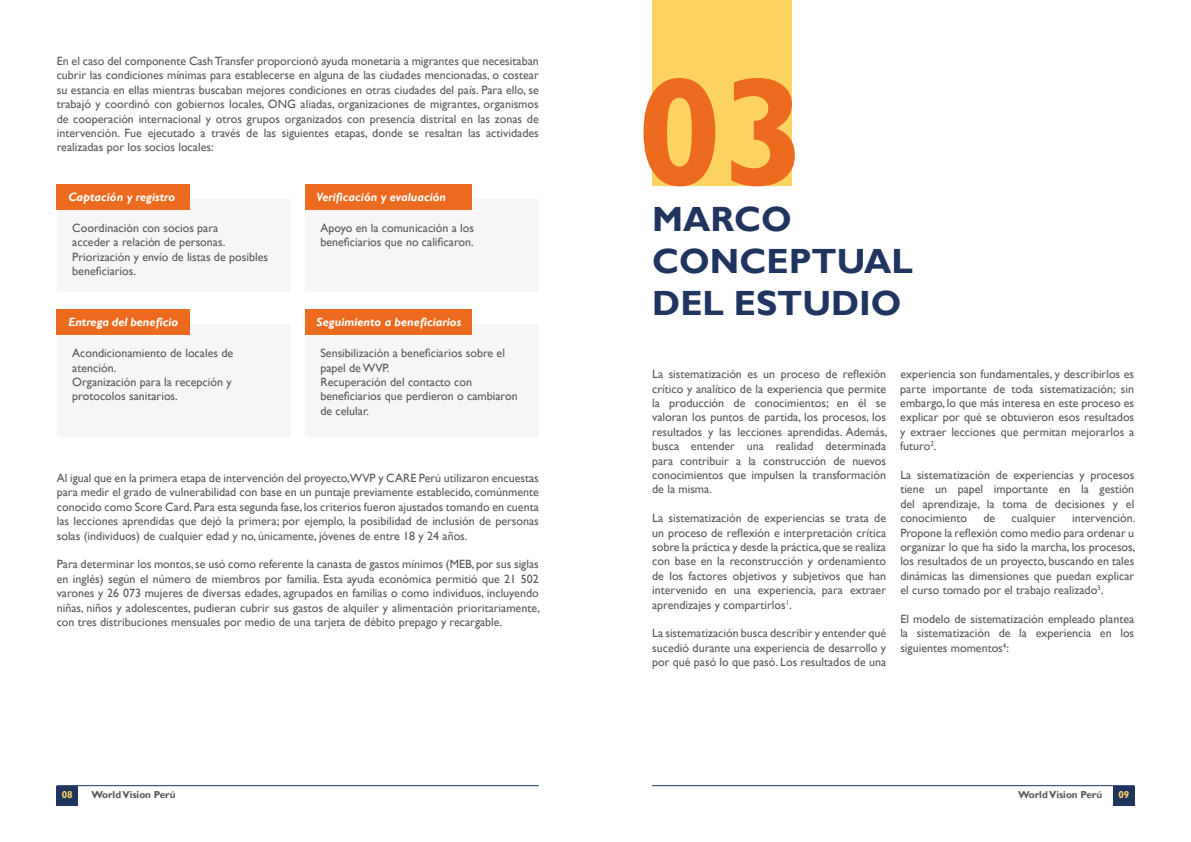
<style>
.page{position:relative;width:1191px;height:842px;background:#fff}
.page>*{position:absolute;margin:0;border:0;box-sizing:border-box;transform-origin:0 0}
.t1{font:700 155px "Gill Sans";color:#ed6b1f}
.t2{font:700 35px/42px "Gill Sans";color:#203460}
.t3{font:12px/14.4px "Gill Sans";color:#575756;text-align:justify}
.t4{font:italic 700 12px "Gill Sans";color:#fff}
.t5{font:700 10px "Gill Sans";color:#575756}
.t6{font:700 10px "Gill Sans";color:#fdd35f}
</style>
<div class="page">
<div style="left:57px;top:786px;width:21px;height:19px;background:#203460"></div>
<hr style="left:57px;top:785px;width:482px;height:1px;background:#203460">
<div style="left:1112px;top:786px;width:22px;height:19px;background:#203460"></div>
<hr style="left:652px;top:785px;width:482px;height:1px;background:#203460">
<div style="left:57px;top:199px;width:234px;height:92px;background:#f6f6f6"></div>
<div style="left:57px;top:325px;width:234px;height:112px;background:#f6f6f6"></div>
<div style="left:305px;top:199px;width:234px;height:92px;background:#f6f6f6"></div>
<div style="left:305px;top:325px;width:234px;height:112px;background:#f6f6f6"></div>
<div style="left:57px;top:184px;width:133px;height:26px;background:#ed6b1f"></div>
<div style="left:57px;top:310px;width:133px;height:25px;background:#ed6b1f"></div>
<div style="left:305px;top:184px;width:166px;height:26px;background:#ed6b1f"></div>
<div style="left:305px;top:310px;width:166px;height:25px;background:#ed6b1f"></div>
<div style="left:652px;top:0;width:140px;height:185px;background:#fdd35f"></div>
<p class="t3" style="left:57px;top:54px;width:483px">En el caso del componente CashTransfer proporcionó ayuda monetaria a migrantes que necesitaban cubrir las condiciones mínimas para establecerse en alguna de las ciudades mencionadas, o costear su estancia en ellas mientras buscaban mejores condiciones en otras ciudades del país. Para ello, se trabajó y coordinó con gobiernos locales, ONG aliadas, organizaciones de migrantes, organismos de cooperación internacional y otros grupos organizados con presencia distrital en las zonas de intervención. Fue ejecutado a través de las siguientes etapas, donde se resaltan las actividades realizadas por los socios locales:</p>
<p class="t4" style="left:68px;top:190px;width:108px">Captación y registro</p>
<p class="t4" style="left:316px;top:190px;width:131px">Verificación y evaluación</p>
<p class="t3" style="left:72px;top:221px;width:197px;text-align:left">Coordinación con socios para<br>acceder a relación de personas.<br>Priorización y envío de listas de posibles beneficiarios.</p>
<p class="t3" style="left:320px;top:221px;width:155px">Apoyo en la comunicación a los beneficiarios que no calificaron.</p>
<p class="t4" style="left:68px;top:315px;width:111px">Entrega del beneficio</p>
<p class="t4" style="left:316px;top:315px;width:146px">Seguimiento a beneficiarios</p>
<p class="t3" style="left:72px;top:346px;width:162px;text-align:left">Acondicionamiento de locales de atención.<br>Organización para la recepción y protocolos sanitarios.</p>
<p class="t3" style="left:320px;top:346px;width:199px;text-align:left">Sensibilización a beneficiarios sobre el papel deWVP.<br>Recuperación del contacto con beneficiarios que perdieron o cambiaron de celular.</p>
<p class="t3" style="left:57px;top:471px;width:483px">Al igual que en la primera etapa de intervención del proyecto,WVP y CARE Perú utilizaron encuestas para medir el grado de vulnerabilidad con base en un puntaje previamente establecido, comúnmente conocido como Score Card.Para esta segunda fase, los criterios fueron ajustados tomando en cuenta las lecciones aprendidas que dejó la primera; por ejemplo, la posibilidad de inclusión de personas solas (individuos) de cualquier edad y no, únicamente, jóvenes de entre 18 y 24 años.</p>
<p class="t3" style="left:57px;top:557px;width:485px">Para determinar los montos,se usó como referente la canasta de gastos mínimos (MEB, por sus siglas en inglés) según el número de miembros por familia. Esta ayuda económica permitió que 21 502 varones y 26 073 mujeres de diversas edades, agrupados en familias o como individuos, incluyendo niñas, niños y adolescentes, pudieran cubrir sus gastos de alquiler y alimentación prioritariamente, con tres distribuciones mensuales por medio de una tarjeta de débito prepago y recargable.</p>
<h1 class="t1" style="left:636px;top:40px;width:173px">03</h1>
<h2 class="t2" style="left:652px;top:199px;width:262px">MARCO<br>CONCEPTUAL<br>DEL ESTUDIO</h2>
<p class="t3" style="left:652px;top:367px;width:237px">La sistematización es un proceso de reflexión crítico y analítico de la experiencia que permite la producción de conocimientos; en él se valoran los puntos de partida, los procesos, los resultados y las lecciones aprendidas. Además, busca entender una realidad determinada para contribuir a la construcción de nuevos conocimientos que impulsen la transformación de la misma.</p>
<p class="t3" style="left:652px;top:511px;width:235px">La sistematización de experiencias se trata de un proceso de reflexión e interpretación crítica sobre la práctica y desde la práctica,que se realiza con base en la reconstrucción y ordenamiento de los factores objetivos y subjetivos que han intervenido en una experiencia, para extraer aprendizajes y compartirlos<sup>1</sup>.</p>
<p class="t3" style="left:652px;top:626px;width:235px">La sistematización busca describir y entender qué sucedió durante una experiencia de desarrollo y por qué pasó lo que pasó. Los resultados de una</p>
<p class="t3" style="left:900px;top:367px;width:235px">experiencia son fundamentales, y describirlos es parte importante de toda sistematización; sin embargo, lo que más interesa en este proceso es explicar por qué se obtuvieron esos resultados y extraer lecciones que permitan mejorarlos a futuro<sup>2</sup>.</p>
<p class="t3" style="left:900px;top:468px;width:235px">La sistematización de experiencias y procesos tiene un papel importante en la gestión del aprendizaje, la toma de decisiones y el conocimiento</p>
<p class="t3" style="left:900px;top:511px;width:237px;text-indent:172px">intervención.<br>Propone la reflexión como medio para ordenar u organizar lo que ha sido la marcha, los procesos, los resultados de un proyecto, buscando en tales dinámicas las dimensiones que puedan explicar el curso tomado por el trabajo realizado<sup>3</sup>.</p>
<p class="t3" style="left:900px;top:612px;width:235px">El modelo de sistematización empleado plantea la sistematización de la experiencia en los siguientes momentos<sup>4</sup>:</p>
<p class="t3" style="left:983px;top:511px;width:13px">de</p>
<p class="t3" style="left:1011px;top:511px;width:46px">cualquier</p>
<p class="t6" style="left:62px;top:789px;width:13px">08</p>
<p class="t5" style="left:91px;top:789px;width:86px">World Vision Perú</p>
<p class="t5" style="left:1018px;top:789px;width:86px">World Vision Perú</p>
<p class="t6" style="left:1118px;top:789px;width:13px">09</p>
</div>
